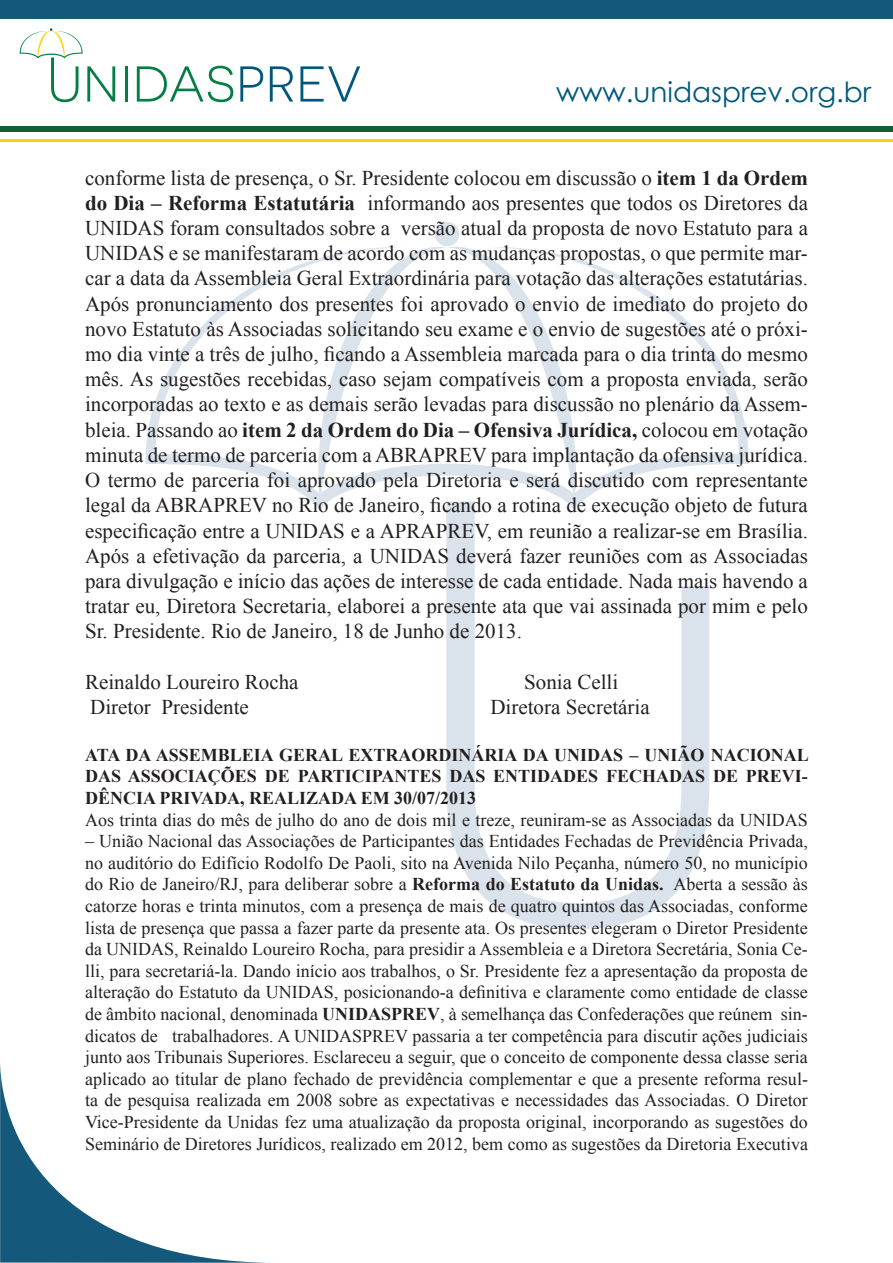
<style>
.page{position:relative;width:893px;height:1263px;background:#fff}
.page>*{position:absolute;margin:0;border:0;box-sizing:border-box;transform-origin:0 0}
.t1{font:27.9px "Century Gothic";color:#00587b}
.t2{font:21px/25.2px "Times New Roman";color:#231f20;text-align:justify}
.t3{font:18px/21.6px "Times New Roman";color:#231f20;text-align:justify}
.t4{font:700 18px/21.6px "Times New Roman";color:#231f20;text-align:justify}
.s1{font-weight:700}
</style>
<div class="page">
<svg style="left:0;top:1064px;width:269px;height:199px"></svg>
<hr style="left:125px;top:66px;width:2px;height:36px;background:#047e45">
<svg style="left:137px;top:66px;width:96px;height:36px"></svg>
<svg style="left:240px;top:66px;width:23px;height:36px"></svg>
<svg style="left:270px;top:66px;width:23px;height:36px"></svg>
<svg style="left:300px;top:66px;width:60px;height:36px"></svg>
<svg style="left:20px;top:28px;width:95px;height:74px"></svg>
<svg style="left:446px;top:509px;width:263px;height:420px"></svg>
<svg style="left:145px;top:247px;width:604px;height:262px"></svg>
<div style="left:435px;top:222px;width:24px;height:24px;background:#dae3eb;border-radius:50%"></div>
<div style="left:0;top:126px;width:893px;height:5px;background:#115f32"></div>
<hr style="left:0;top:139px;width:893px;height:3px;background:#fad20e">
<div style="left:0;top:0;width:893px;height:18px;background:#14597b"></div>
<h1 class="t1" style="left:556px;top:73px;width:317px">www.unidasprev.org.br</h1>
<p class="t2" style="left:85px;top:165px;width:724px">conforme lista de presença, o Sr. Presidente colocou em discussão o <span class="s1">item 1 da Ordem do Dia – Reforma Estatutária</span> informando aos presentes que todos os Diretores da UNIDAS foram consultados sobre a versão atual da proposta de novo Estatuto para a UNIDAS e se manifestaram de acordo com as mudanças propostas, o que permite mar&shy;car a data da Assembleia Geral Extraordinária para votação das alterações estatutárias.<br>Após pronunciamento dos presentes foi aprovado o envio de imediato do projeto do novo Estatuto às Associadas solicitando seu exame e o envio de sugestões até o próxi&shy;mo dia vinte a três de julho, ficando a Assembleia marcada para o dia trinta do mesmo mês. As sugestões recebidas, caso sejam compatíveis com a proposta enviada, serão incorporadas ao texto e as demais serão levadas para discussão no plenário da Assem&shy;bleia. Passando ao <span class="s1">item 2 da Ordem do Dia – Ofensiva Jurídica,</span> colocou em votação minuta de termo de parceria com a ABRAPREV para implantação da ofensiva jurídica.<br>O termo de parceria foi aprovado pela Diretoria e será discutido com representante legal da ABRAPREV no Rio de Janeiro, ficando a rotina de execução objeto de futura especificação entre a UNIDAS e a APRAPREV, em reunião a realizar-se em Brasília.<br>Após a efetivação da parceria, a UNIDAS deverá fazer reuniões com as Associadas para divulgação e início das ações de interesse de cada entidade. Nada mais havendo a tratar eu, Diretora Secretaria, elaborei a presente ata que vai assinada por mim e pelo Sr. Presidente. Rio de Janeiro, 18 de Junho de 2013.</p>
<p class="t2" style="left:85px;top:669px;width:215px">Reinaldo Loureiro Rocha</p>
<p class="t2" style="left:524px;top:669px;width:95px">Sonia Celli</p>
<p class="t2" style="left:90px;top:694px;width:160px">Diretor Presidente</p>
<p class="t2" style="left:490px;top:694px;width:161px">Diretora Secretária</p>
<p class="t4" style="left:85px;top:743px;width:725px">ATA DA ASSEMBLEIA GERAL EXTRAORDINÁRIA DA UNIDAS – UNIÃO NACIONAL DAS ASSOCIAÇÕES DE PARTICIPANTES DAS ENTIDADES FECHADAS DE PREVI-DÊNCIA PRIVADA, REALIZADA EM 30/07/2013</p>
<p class="t3" style="left:85px;top:808px;width:724px">Aos trinta dias do mês de julho do ano de dois mil e treze, reuniram-se as Associadas da UNIDAS</p>
<p class="t3" style="left:85px;top:830px;width:724px">– União Nacional das Associações de Participantes das Entidades Fechadas de Previdência Privada, no auditório do Edifício Rodolfo De Paoli, sito na Avenida Nilo Peçanha, número 50, no município do Rio de Janeiro/RJ, para deliberar sobre a <span class="s1">Reforma do Estatuto da Unidas.</span> Aberta a sessão às catorze horas e trinta minutos, com a presença de mais de quatro quintos das Associadas, conforme lista de presença que passa a fazer parte da presente ata. Os presentes elegeram o Diretor Presidente da UNIDAS, Reinaldo Loureiro Rocha, para presidir a Assembleia e a Diretora Secretária, Sonia Ce&shy;lli, para secretariá-la. Dando início aos trabalhos, o Sr. Presidente fez a apresentação da proposta de alteração do Estatuto da UNIDAS, posicionando-a definitiva e claramente como entidade de classe de âmbito nacional, denominada <span class="s1">UNIDASPREV</span>, à semelhança das Confederações que reúnem sin&shy;dicatos de trabalhadores. A UNIDASPREV passaria a ter competência para discutir ações judiciais junto aos Tribunais Superiores. Esclareceu a seguir, que o conceito de componente dessa classe seria aplicado ao titular de plano fechado de previdência complementar e que a presente reforma resul&shy;ta de pesquisa realizada em 2008 sobre as expectativas e necessidades das Associadas. O Diretor Vice-Presidente da Unidas fez uma atualização da proposta original, incorporando as sugestões do Seminário de Diretores Jurídicos, realizado em 2012, bem como as sugestões da Diretoria Executiva</p>
</div>
